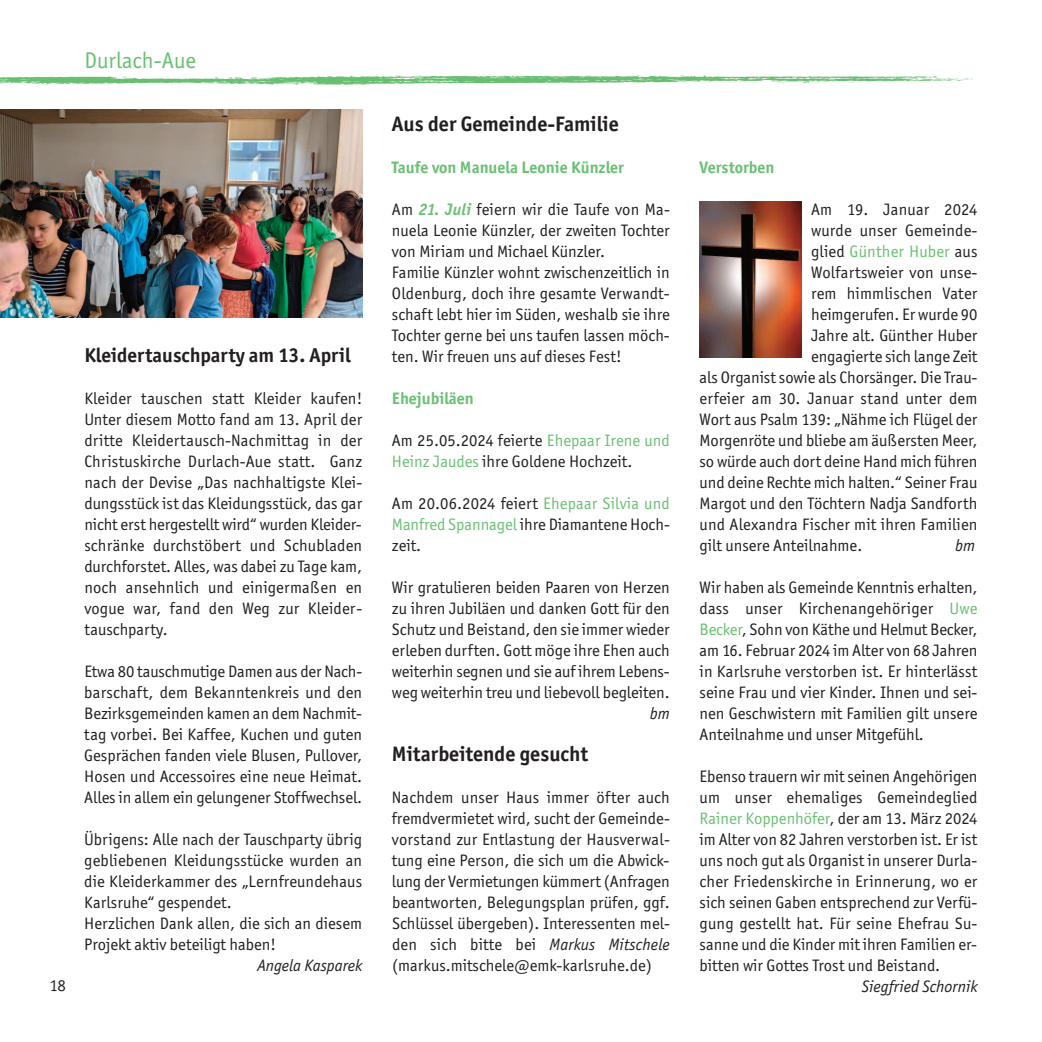
<style>
.page{position:relative;width:1042px;height:1042px;background:#fff}
.page>*{position:absolute;margin:0;border:0;box-sizing:border-box;transform-origin:0 0}
.t1{font:22.75px "Officina Sans ITC Std";color:#69c072}
.t2{font:700 21px "Officina Sans ITC Std";color:#231f20}
.t3{font:700 20.12px "Officina Sans ITC Std";color:#231f20}
.t4{font:16.62px/21px "Officina Sans ITC Std";color:#231f20;text-align:justify}
.t5{font:700 16.62px "Officina Sans ITC Std";color:#69c072}
.t6{font:italic 16.62px "Officina Sans ITC Std";color:#231f20}
.t7{font:16.62px "Officina Sans ITC Std";letter-spacing:.01em;color:#69c072}
.s1{font-weight:700;font-style:italic;color:#69c072}
.s2{color:#69c072}
.s3{font-style:italic}
.s4{color:#231f20}
</style>
<div class="page">
<img style="left:0;top:76px;width:973px;height:9px">
<img style="left:0;top:109px;width:362px;height:208px">
<img style="left:699px;top:202px;width:103px;height:155px">
<h1 class="t1" style="left:84px;top:53px;width:113px">Durlach-Aue</h1>
<p class="t3" style="left:84px;top:348px;width:268px">Kleidertauschparty am 13. April</p>
<p class="t4" style="left:84px;top:390px;width:279px">Kleider tauschen statt Kleider kaufen!<br>Unter diesem Motto fand am 13. April der dritte Kleidertausch-Nachmittag in der Christuskirche Durlach-Aue statt. Ganz nach der Devise „Das nachhaltigste Klei&shy;dungsstück ist das Kleidungsstück, das gar nicht erst hergestellt wird“ wurden Kleider&shy;schränke durchstöbert und Schubladen durchforstet. Alles, was dabei zu Tage kam, noch ansehnlich und einigermaßen en vogue war, fand den Weg zur Kleider&shy;tauschparty.</p>
<p class="t4" style="left:84px;top:663px;width:279px">Etwa 80 tauschmutige Damen aus der Nach&shy;barschaft, dem Bekanntenkreis und den Bezirksgemeinden kamen an dem Nachmit&shy;tag vorbei. Bei Kaffee, Kuchen und guten Gesprächen fanden viele Blusen, Pullover, Hosen und Accessoires eine neue Heimat.<br>Alles in allem ein gelungener Stoffwechsel.</p>
<p class="t4" style="left:84px;top:831px;width:279px;text-align:left">Übrigens: Alle nach der Tauschparty übrig gebliebenen Kleidungsstücke wurden an die Kleiderkammer des „Lernfreundehaus Karlsruhe“ gespendet.<br>Herzlichen Dank allen, die sich an diesem Projekt aktiv beteiligt haben!</p>
<p class="t6" style="left:257px;top:960px;width:106px">Angela Kasparek</p>
<p class="t2" style="left:392px;top:117px;width:228px">Aus der Gemeinde-Familie</p>
<p class="t5" style="left:392px;top:162px;width:234px">Taufe von Manuela Leonie Künzler</p>
<p class="t4" style="left:392px;top:201px;width:279px;text-align:left">Am <span class="s1">21. Juli</span> feiern wir die Taufe von Ma&shy;nuela Leonie Künzler, der zweiten Tochter von Miriam und Michael Künzler.<br>Familie Künzler wohnt zwischenzeitlich in Oldenburg, doch ihre gesamte Verwandt&shy;schaft lebt hier im Süden, weshalb sie ihre Tochter gerne bei uns taufen lassen möch&shy;ten. Wir freuen uns auf dieses Fest!</p>
<p class="t5" style="left:392px;top:393px;width:83px">Ehejubiläen</p>
<p class="t4" style="left:392px;top:432px;width:279px">Am 25.05.2024 feierte <span class="s2">Ehepaar Irene und<br>Heinz Jaudes</span> ihre Goldene Hochzeit.</p>
<p class="t4" style="left:392px;top:495px;width:279px">Am 20.06.2024 feiert <span class="s2">Ehepaar Silvia und Manfred Spannagel</span> ihre Diamantene Hoch&shy;zeit.</p>
<p class="t4" style="left:392px;top:579px;width:279px">Wir gratulieren beiden Paaren von Herzen zu ihren Jubiläen und danken Gott für den Schutz und Beistand, den sie immer wieder erleben durften. Gott möge ihre Ehen auch weiterhin segnen und sie auf ihrem Lebens&shy;weg weiterhin treu und liebevoll begleiten.</p>
<p class="t6" style="left:650px;top:708px;width:21px">bm</p>
<p class="t2" style="left:392px;top:747px;width:198px">Mitarbeitende gesucht</p>
<p class="t4" style="left:392px;top:789px;width:279px">Nachdem unser Haus immer öfter auch fremdvermietet wird, sucht der Gemeinde&shy;vorstand zur Entlastung der Hausverwal&shy;tung eine Person, die sich um die Abwick&shy;lung der Vermietungen kümmert (Anfragen beantworten, Belegungsplan prüfen, ggf.<br>Schlüssel übergeben). Interessenten mel&shy;den sich bitte bei <span class="s3">Markus Mitschele </span>(markus.mitschele@emk-karlsruhe.de)</p>
<p class="t5" style="left:699px;top:162px;width:76px">Verstorben</p>
<p class="t4" style="left:811px;top:201px;width:168px">Am 19. Januar 2024</p>
<p class="t4" style="left:811px;top:222px;width:168px">wurde unser Gemeinde-</p>
<p class="t7" style="left:811px;top:246px;width:168px"><span class="s4">glied</span> Günther Huber <span class="s4">aus</span></p>
<p class="t4" style="left:811px;top:264px;width:168px">Wolfartsweier von unse-</p>
<p class="t4" style="left:811px;top:285px;width:168px">rem himmlischen Vater</p>
<p class="t4" style="left:811px;top:306px;width:168px">heimgerufen. Er wurde 90</p>
<p class="t4" style="left:811px;top:327px;width:168px">Jahre alt. Günther Huber</p>
<p class="t4" style="left:811px;top:348px;width:168px">engagierte sich lange Zeit</p>
<p class="t4" style="left:699px;top:369px;width:279px">als Organist sowie als Chorsänger. Die Trau-</p>
<p class="t4" style="left:699px;top:390px;width:279px">erfeier am 30. Januar stand unter dem</p>
<p class="t4" style="left:699px;top:411px;width:279px">Wort aus Psalm 139: „Nähme ich Flügel der</p>
<p class="t4" style="left:699px;top:432px;width:279px">Morgenröte und bliebe am äußersten Meer,</p>
<p class="t4" style="left:699px;top:453px;width:279px">so würde auch dort deine Hand mich führen</p>
<p class="t4" style="left:699px;top:474px;width:279px">und deine Rechte mich halten.“ Seiner Frau</p>
<p class="t4" style="left:699px;top:495px;width:279px">Margot und den Töchtern Nadja Sandforth</p>
<p class="t4" style="left:699px;top:516px;width:279px">und Alexandra Fischer mit ihren Familien</p>
<p class="t4" style="left:699px;top:537px;width:164px">gilt unsere Anteilnahme.</p>
<p class="t6" style="left:955px;top:540px;width:21px">bm</p>
<p class="t4" style="left:699px;top:579px;width:279px">Wir haben als Gemeinde Kenntnis erhalten, dass unser Kirchenangehöriger <span class="s2">Uwe Becker</span>, Sohn von Käthe und Helmut Becker, am 16. Februar 2024 im Alter von 68 Jahren in Karlsruhe verstorben ist. Er hinterlässt seine Frau und vier Kinder. Ihnen und sei&shy;nen Geschwistern mit Familien gilt unsere Anteilnahme und unser Mitgefühl.</p>
<p class="t4" style="left:699px;top:768px;width:279px">Ebenso trauern wir mit seinen Angehörigen um unser ehemaliges Gemeindeglied <span class="s2">Rainer Koppenhöfer</span>, der am 13. März 2024 im Alter von 82 Jahren verstorben ist. Er ist uns noch gut als Organist in unserer Durla&shy;cher Friedenskirche in Erinnerung, wo er sich seinen Gaben entsprechend zur Verfü&shy;gung gestellt hat. Für seine Ehefrau Su&shy;sanne und die Kinder mit ihren Familien er&shy;bitten wir Gottes Trost und Beistand.</p>
<p class="t6" style="left:862px;top:981px;width:117px">Siegfried Schornik</p>
</div>
